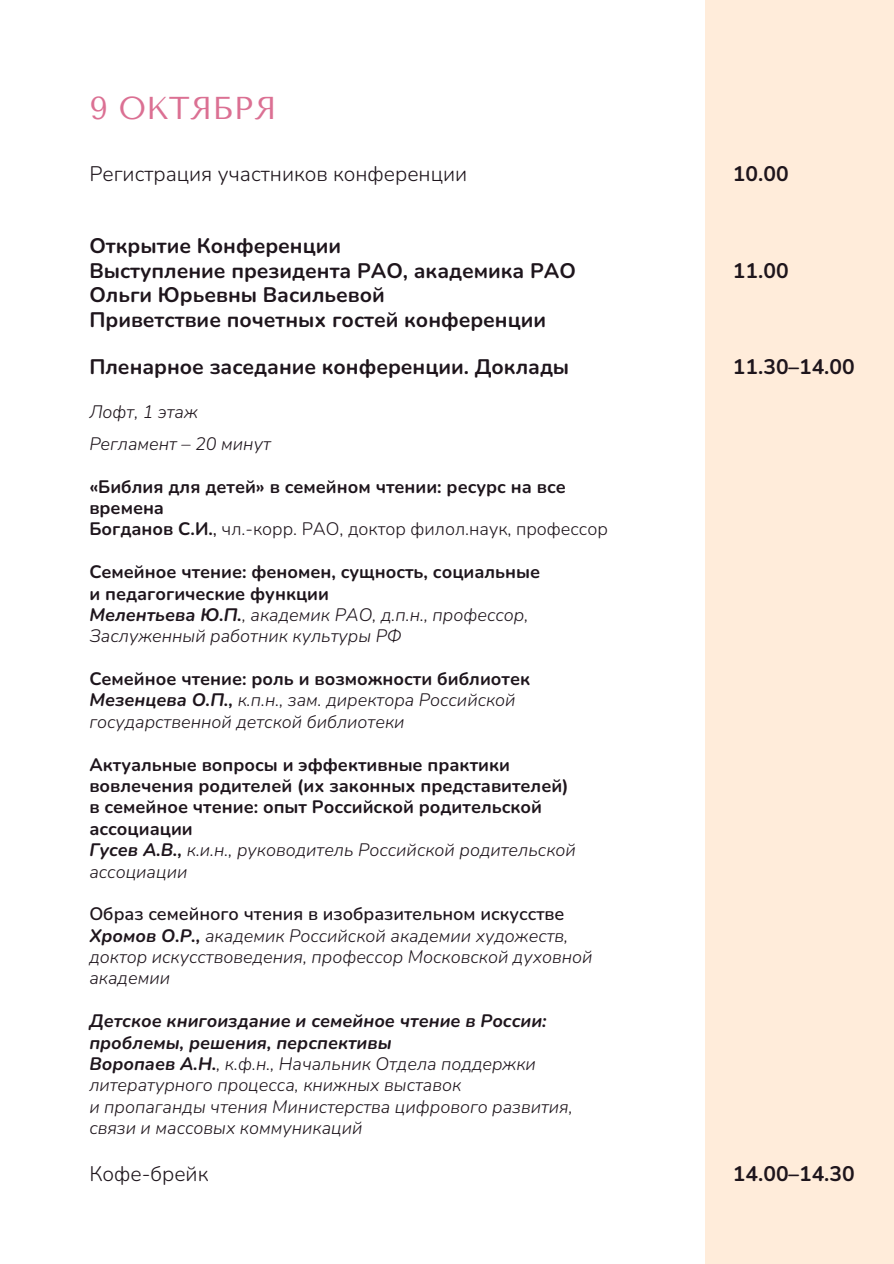
<style>
.page{position:relative;width:894px;height:1264px;background:#fff}
.page>*{position:absolute;margin:0;border:0;box-sizing:border-box;transform-origin:0 0}
.t1{font:31.5px "Tenor Sans";color:#db7093}
.t2{font:700 21px/24.8px "Nunito";color:#1e151c}
.t3{font:300 21px "Nunito";color:#1e151c}
.t4{font:italic 300 18px/21.3px "Nunito";color:#1e151c}
.t5{font:700 18px/21.3px "Nunito";color:#1e151c}
.t6{font:italic 700 18px/21.3px "Nunito";color:#1e151c}
.t7{font:300 18px "Nunito";color:#1e151c}
.t8{font:600 18px "Nunito";color:#1e151c}
.s1{font-weight:700}
.s2{font-weight:400}
</style>
<div class="page">
<div style="left:705px;top:0;width:188px;height:1263px;background:#ffecda"></div>
<h3 class="t1" style="left:89px;top:90px;width:189px">9 ОКТЯБРЯ</h3>
<h1 class="t3" style="left:89px;top:160px;width:379px">Регистрация участников конференции</h1>
<h2 class="t2" style="left:89px;top:233px;width:488px">Открытие Конференции<br>Выступление президента РАО, академика РАО Ольги Юрьевны Васильевой<br>Приветствие почетных гостей конференции</h2>
<p class="t2" style="left:89px;top:355px;width:481px">Пленарное заседание конференции. Доклады</p>
<p class="t4" style="left:89px;top:402px;width:110px">Лофт, 1 этаж</p>
<p class="t4" style="left:89px;top:433px;width:183px">Регламент – 20 минут</p>
<p class="t5" style="left:89px;top:476px;width:478px">«Библия для детей» в семейном чтении: ресурс на все времена</p>
<p class="t7" style="left:89px;top:517px;width:520px"><span class="s1">Богданов С.И.</span><span class="s2">,</span> чл.-корр. РАО, доктор филол.наук, профессор</p>
<p class="t5" style="left:89px;top:561px;width:452px">Семейное чтение: феномен, сущность, социальные</p>
<p class="t5" style="left:89px;top:583px;width:241px">и педагогические функции</p>
<p class="t4" style="left:89px;top:604px;width:440px"><span class="s1">Мелентьева Ю.П.</span>, академик РАО, д.п.н., профессор,<br>Заслуженный работник культуры РФ</p>
<p class="t5" style="left:89px;top:668px;width:442px">Семейное чтение: роль и возможности библиотек</p>
<p class="t4" style="left:89px;top:690px;width:427px"><span class="s1">Мезенцева О.П.,</span> к.п.н., зам. директора Российской государственной детской библиотеки</p>
<p class="t5" style="left:89px;top:754px;width:480px">Актуальные вопросы и эффективные практики вовлечения родителей (их законных представителей)</p>
<p class="t5" style="left:89px;top:796px;width:454px">в семейное чтение: опыт Российской родительской ассоциации</p>
<p class="t4" style="left:89px;top:839px;width:488px"><span class="s1">Гусев А.В.,</span> к.и.н., руководитель Российской родительской ассоциации</p>
<p class="t8" style="left:89px;top:902px;width:476px">Образ семейного чтения в изобразительном искусстве</p>
<p class="t4" style="left:89px;top:925px;width:504px"><span class="s1">Хромов О.Р.,</span> академик Российской академии художеств, доктор искусствоведения, профессор Московской духовной академии</p>
<p class="t6" style="left:89px;top:1010px;width:458px">Детское книгоиздание и семейное чтение в России: проблемы, решения, перспективы</p>
<h3 class="t4" style="left:89px;top:1053px;width:448px"><span class="s1">Воропаев А.Н.</span>, к.ф.н., Начальник Отдела поддержки литературного процесса, книжных выставок</h3>
<h2 class="t4" style="left:89px;top:1096px;width:484px">и пропаганды чтения Министерства цифрового развития, связи и массовых коммуникаций</h2>
<h2 class="t2" style="left:732px;top:162px;width:57px">10.00</h2>
<p class="t2" style="left:732px;top:258px;width:57px">11.00</p>
<h2 class="t2" style="left:732px;top:355px;width:123px">11.30–14.00</h2>
<h2 class="t3" style="left:89px;top:1159px;width:121px">Кофе-брейк</h2>
<h2 class="t2" style="left:732px;top:1161px;width:123px">14.00–14.30</h2>
</div>
